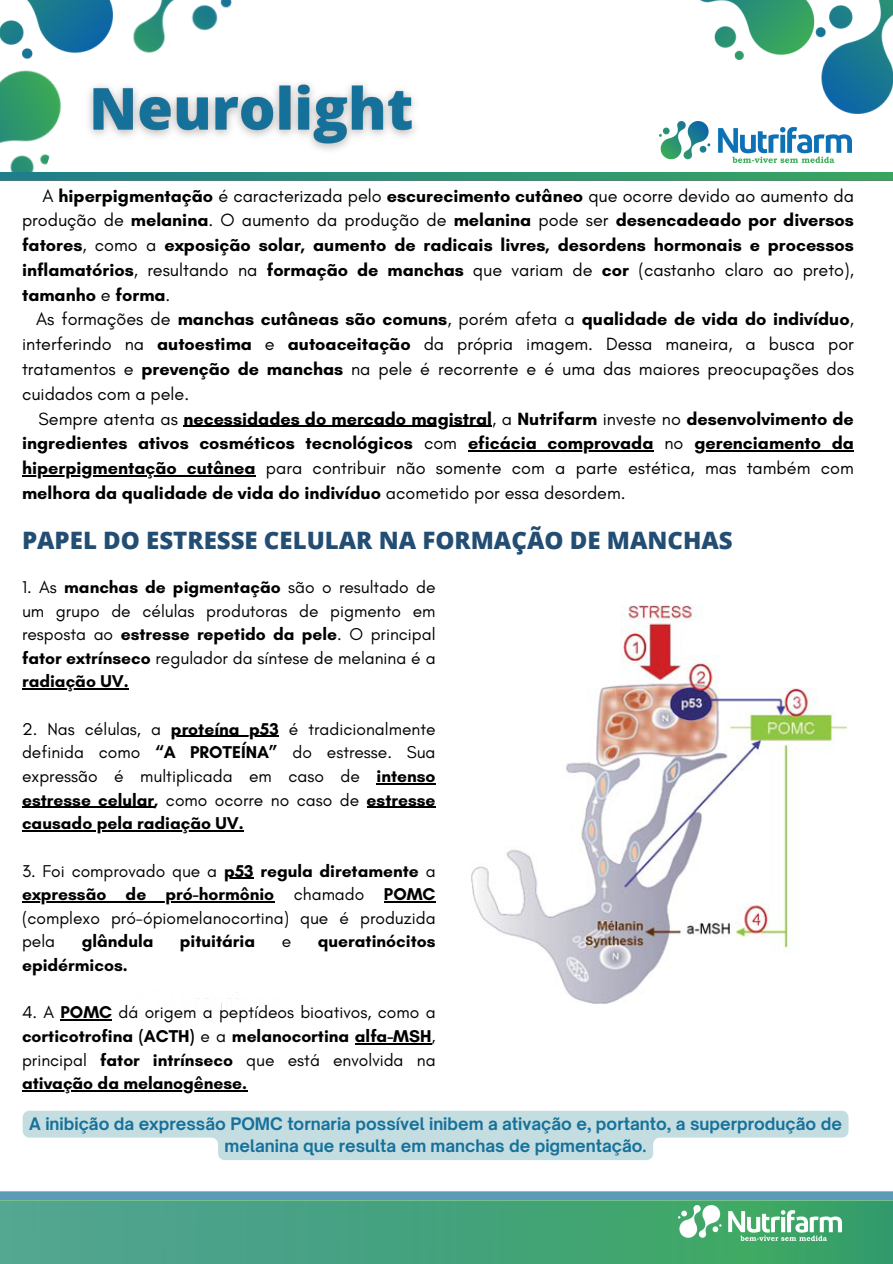
<style>
.page{position:relative;width:893px;height:1264px;background:#fff}
.page>*{position:absolute;margin:0;border:0;box-sizing:border-box;transform-origin:0 0}
.t1{font:800 24px "Open Sans";color:#234d73}
.t2{font:700 18px/24.8px "Glacial Indifference";color:#000;text-align:justify}
.t3{font:18px/24.8px "Glacial Indifference";color:#000;text-align:justify}
.t4{font:17.4px/23.7px "Glacial Indifference";color:#000;text-align:justify}
.t5{font:700 17.4px/23.7px "Glacial Indifference";color:#000;text-align:justify}
.t6{font:700 16.5px/22.5px "Open Sauce One";color:#16719a;text-align:center}
.s1{font-weight:400}
.s2{font-weight:700}
</style>
<div class="page">
<img style="left:0;top:0;width:112px;height:53px">
<img style="left:0;top:42px;width:78px;height:139px">
<img style="left:133px;top:0;width:99px;height:53px">
<img style="left:821px;top:0;width:71px;height:113px">
<img style="left:700px;top:0;width:125px;height:59px">
<img style="left:659px;top:121px;width:192px;height:42px">
<svg style="left:0;top:173px;width:892px;height:7px;background:#2a9175"></svg>
<svg style="left:0;top:1191px;width:892px;height:9px;background:#609eba"></svg>
<div style="left:0;top:1201px;width:892px;height:62px;background:linear-gradient(to right,#52a394,#38a362)"></div>
<img style="left:678px;top:1205px;width:162px;height:35px">
<img style="left:197px;top:992px;width:43px;height:26px">
<img style="left:471px;top:606px;width:376px;height:398px">
<img style="left:89px;top:83px;width:326px;height:67px">
<hr style="left:183px;top:425px;width:309px;height:2px;background:#000">
<hr style="left:468px;top:450px;width:185px;height:1px;background:#000">
<hr style="left:694px;top:450px;width:159px;height:1px;background:#000">
<hr style="left:22px;top:475px;width:233px;height:1px;background:#000">
<hr style="left:22px;top:688px;width:106px;height:1px;background:#000">
<hr style="left:171px;top:735px;width:108px;height:2px;background:#000">
<hr style="left:376px;top:783px;width:59px;height:1px;background:#000">
<hr style="left:22px;top:806px;width:132px;height:1px;background:#000">
<hr style="left:366px;top:806px;width:69px;height:1px;background:#000">
<hr style="left:22px;top:830px;width:221px;height:1px;background:#000">
<hr style="left:224px;top:877px;width:30px;height:1px;background:#000">
<hr style="left:22px;top:901px;width:252px;height:1px;background:#000">
<hr style="left:384px;top:901px;width:51px;height:1px;background:#000">
<hr style="left:61px;top:1019px;width:51px;height:1px;background:#000">
<hr style="left:355px;top:1043px;width:76px;height:1px;background:#000">
<hr style="left:22px;top:1090px;width:225px;height:1px;background:#000">
<svg style="left:23px;top:1110px;width:825px;height:50px"></svg>
<p class="t2" style="left:22px;top:183px;width:833px;text-indent:20px"><span class="s1">A</span> hiperpigmentação <span class="s1">é caracterizada pelo</span> escurecimento cutâneo <span class="s1">que ocorre devido ao aumento da produção de</span> melanina<span class="s1">. O aumento da produção de</span> melanina <span class="s1">pode ser</span> desencadeado por diversos fatores<span class="s1">, como a</span> exposição solar, aumento de radicais livres, desordens hormonais e processos inflamatórios<span class="s1">, resultando na</span> formação de manchas <span class="s1">que variam de</span> cor <span class="s1">(castanho claro ao preto), </span>tamanho <span class="s1">e</span> forma<span class="s1">.</span></p>
<p class="t3" style="left:22px;top:307px;width:833px;text-indent:14px">As formações de <span class="s2">manchas cutâneas são comuns</span>, porém afeta a <span class="s2">qualidade de vida do indivíduo</span>, interferindo na <span class="s2">autoestima</span> e <span class="s2">autoaceitação</span> da própria imagem. Dessa maneira, a busca por tratamentos e <span class="s2">prevenção de manchas</span> na pele é recorrente e é uma das maiores preocupações dos cuidados com a pele.</p>
<p class="t2" style="left:22px;top:406px;width:833px;text-indent:16px"><span class="s1">Sempre atenta as</span> necessidades do mercado magistral<span class="s1">, a</span> Nutrifarm <span class="s1">investe no</span> desenvolvimento de ingredientes ativos cosméticos tecnológicos <span class="s1">com</span> eficácia comprovada <span class="s1">no</span> gerenciamento da hiperpigmentação cutânea <span class="s1">para contribuir não somente com a parte estética, mas também com </span>melhora da qualidade de vida do indivíduo <span class="s1">acometido por essa desordem.</span></p>
<p class="t1" style="left:22px;top:523px;width:712px">PAPEL DO ESTRESSE CELULAR NA FORMAÇÃO DE MANCHAS</p>
<p class="t4" style="left:22px;top:575px;width:415px">1. As <span class="s2">manchas de pigmentação</span> são o resultado de um grupo de células produtoras de pigmento em resposta ao <span class="s2">estresse repetido da pele</span>. O principal <span class="s2">fator extrínseco</span> regulador da síntese de melanina é a <span class="s2">radiação UV.</span></p>
<p class="t4" style="left:22px;top:716px;width:415px">2. Nas células, a <span class="s2">proteína p53</span> é tradicionalmente definida como <span class="s2">“A PROTEÍNA”</span> do estresse. Sua expressão é multiplicada em caso de <span class="s2">intenso estresse celular,</span> como ocorre no caso de <span class="s2">estresse causado pela radiação UV.</span></p>
<p class="t4" style="left:22px;top:858px;width:415px">3. Foi comprovado que a <span class="s2">p53 regula diretamente</span> a <span class="s2">expressão de pró-hormônio</span> chamado <span class="s2">POMC </span>(complexo pró-ópiomelanocortina) que é produzida pela</p>
<p class="t5" style="left:82px;top:929px;width:73px">glândula</p>
<p class="t5" style="left:180px;top:929px;width:77px">pituitária</p>
<p class="t4" style="left:282px;top:929px;width:11px">e</p>
<p class="t5" style="left:318px;top:929px;width:119px">queratinócitos</p>
<p class="t5" style="left:22px;top:953px;width:107px">epidérmicos.</p>
<p class="t5" style="left:22px;top:1000px;width:415px"><span class="s1">4. A</span> POMC <span class="s1">dá origem a peptídeos bioativos, como a </span>corticotrofina (ACTH) <span class="s1">e a</span> melanocortina alfa-MSH<span class="s1">, principal</span> fator intrínseco <span class="s1">que está envolvida na </span>ativação da melanogênese.</p>
<p class="t6" style="left:29px;top:1112px;width:814px">A inibição da expressão POMC tornaria possível inibem a ativação e, portanto, a superprodução de melanina que resulta em manchas de pigmentação.</p>
</div>
